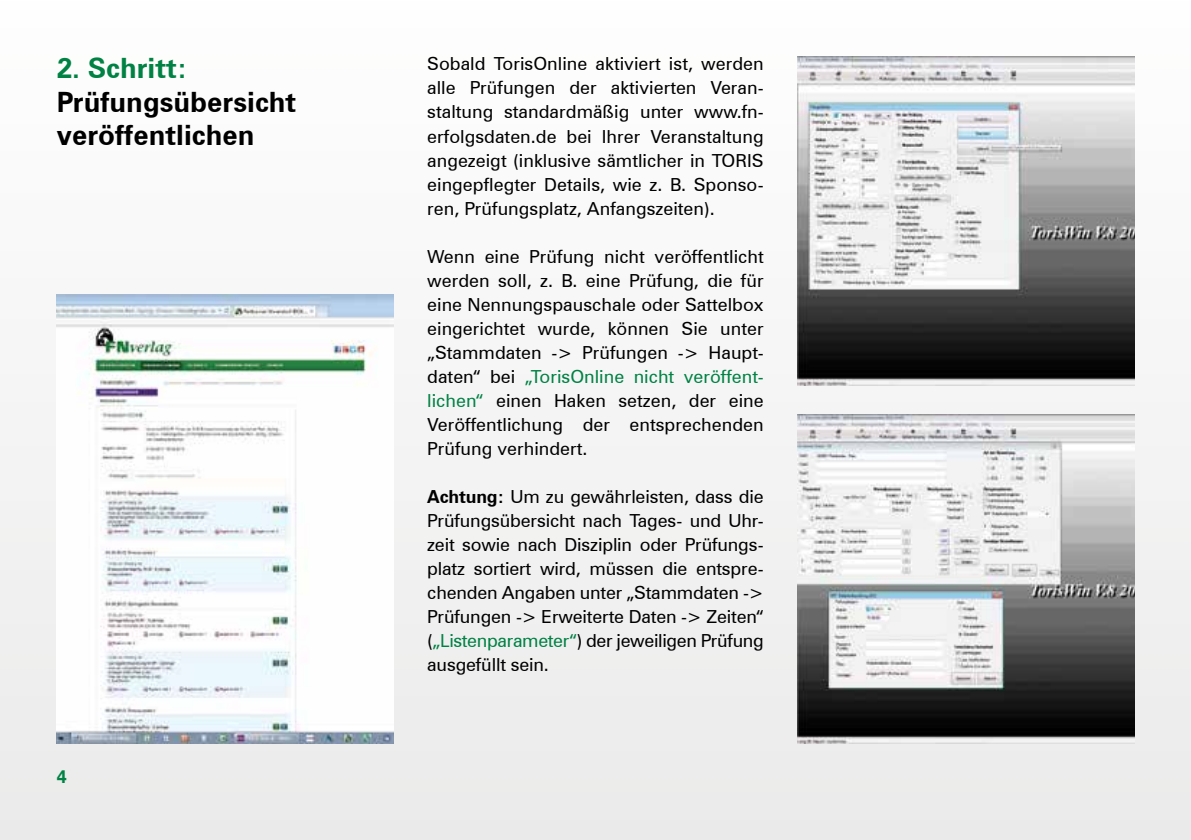
<style>
.page{position:relative;width:1191px;height:840px;background:#fff}
.page>*{position:absolute;margin:0;border:0;box-sizing:border-box;transform-origin:0 0}
.t1{font:700 28px/33.6px "Zurich BT";color:#000}
.t2{font:700 28px "Zurich BT";color:#008244}
.t3{font:18px/24px "Zurich BT";color:#000;text-align:justify}
.t4{font:700 18px "Zurich BT";color:#008244}
.s1{color:#008244}
.s2{font-weight:700}
</style>
<div class="page">
<div style="left:0;top:0;width:1191px;height:839px;background:#f5f5f5"></div>
<img style="left:797px;top:414px;width:337px;height:329px">
<img style="left:57px;top:295px;width:336px;height:447px">
<img style="left:797px;top:57px;width:337px;height:329px">
<h1 class="t2" style="left:57px;top:51px;width:132px">2. Schritt:</h1>
<h1 class="t1" style="left:57px;top:85px;width:241px">Prüfungsübersicht veröffentlichen</h1>
<p class="t4" style="left:57px;top:765px;width:11px">4</p>
<p class="t3" style="left:427px;top:52px;width:338px">Sobald TorisOnline aktiviert ist, werden alle Prüfungen der aktivierten Veran&shy;staltung standardmäßig unter www.fn&shy;erfolgsdaten.de bei Ihrer Veranstaltung angezeigt (inklusive sämtlicher in TORIS eingepflegter Details, wie z. B. Sponso&shy;ren, Prüfungsplatz, Anfangszeiten).</p>
<p class="t3" style="left:427px;top:244px;width:338px">Wenn eine Prüfung nicht veröffentlicht werden soll, z. B. eine Prüfung, die für eine Nennungspauschale oder Sattelbox eingerichtet wurde, können Sie unter „Stammdaten -&gt; Prüfungen -&gt; Haupt&shy;daten“ bei <span class="s1">„TorisOnline nicht veröffent&shy;lichen“</span> einen Haken setzen, der eine Veröffentlichung der entsprechenden Prüfung verhindert.</p>
<p class="t3" style="left:427px;top:484px;width:338px"><span class="s2">Achtung:</span> Um zu gewährleisten, dass die Prüfungsübersicht nach Tages- und Uhr&shy;zeit sowie nach Disziplin oder Prüfungs&shy;platz sortiert wird, müssen die entspre&shy;chenden Angaben unter „Stammdaten -&gt; Prüfungen -&gt; Erweiterte Daten -&gt; Zeiten“ (<span class="s1">„Listenparameter“</span>) der jeweiligen Prüfung ausgefüllt sein.</p>
</div>
